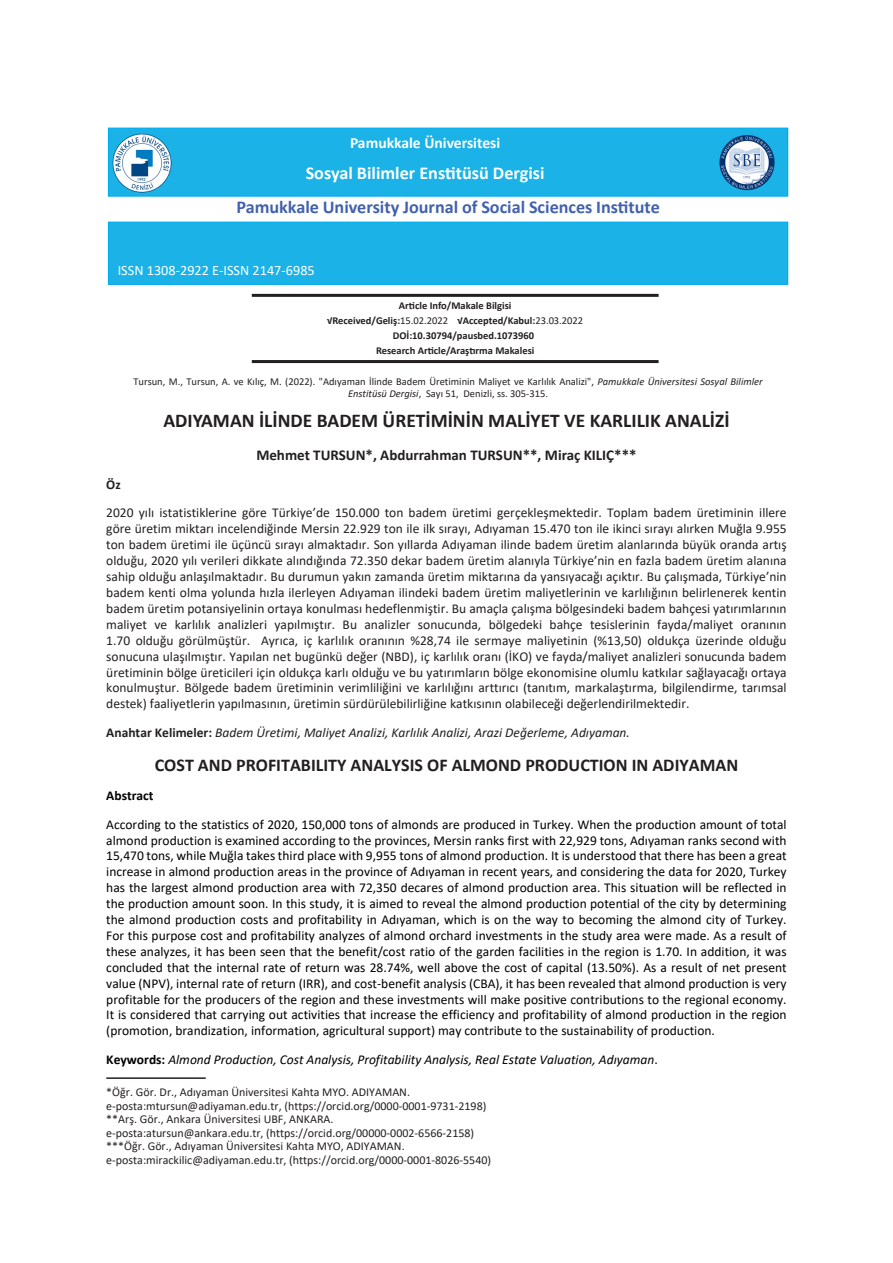
<style>
.page{position:relative;width:893px;height:1263px;background:#fff}
.page>*{position:absolute;margin:0;border:0;box-sizing:border-box;transform-origin:0 0}
.t1{font:700 19.5px "Calibri";color:#231f20}
.t2{font:700 18.15px "Calibri";color:#4161ad}
.t3{font:700 18.15px "Calibri";color:#fff}
.t4{font:700 18px "Calibri";color:#231f20}
.t5{font:700 15.6px "Calibri";color:#fff}
.t6{font:700 15px "Calibri";color:#231f20}
.t7{font:14.25px "Calibri";color:#fff}
.t8{font:13.5px/15.9px "Calibri";color:#000;text-align:justify}
.t9{font:13.5px/15.9px "Calibri";color:#231f20;text-align:justify}
.t10{font:italic 13.5px "Calibri";color:#000}
.t11{font:italic 13.5px "Calibri";color:#231f20}
.t12{font:700 13.5px "Calibri";color:#000}
.t13{font:700 13.5px "Calibri";color:#231f20}
.t14{font:12px/13.5px "Calibri";color:#231f20}
.t15{font:10.5px/12px "Calibri";color:#231f20;text-align:center}
.t16{font:700 10.5px "Calibri";color:#231f20}
.s1{font-weight:400}
.s2{font-style:italic}
.s3{font-weight:700;font-style:normal}
.s4{font-style:normal}
</style>
<div class="page">
<hr style="left:252px;top:294px;width:407px;height:3px;background:#231f20">
<hr style="left:252px;top:360px;width:407px;height:3px;background:#231f20">
<div style="left:108px;top:222px;width:680px;height:63px;background:#1ab2e7;border:1px solid #00aeef"></div>
<div style="left:108px;top:128px;width:680px;height:69px;background:#1ab2e7;border:1px solid #00aeef"></div>
<img style="left:719px;top:135px;width:56px;height:56px">
<img style="left:112px;top:133px;width:60px;height:59px">
<hr style="left:106px;top:1077px;width:100px;height:2px;background:#231f20">
<p class="t5" style="left:350px;top:131px;width:152px">Pamukkale Üniversitesi</p>
<h2 class="t3" style="left:306px;top:160px;width:240px">Sosyal Bilimler Enstitüsü Dergisi</h2>
<h2 class="t2" style="left:236px;top:194px;width:425px">Pamukkale University Journal of Social Sciences Institute</h2>
<p class="t7" style="left:118px;top:260px;width:199px">ISSN 1308-2922 E-ISSN 2147-6985</p>
<p class="t16" style="left:399px;top:298px;width:114px">Article Info/Makale Bilgisi</p>
<p class="t16" style="left:327px;top:313px;width:258px">√Received/Geliş:<span class="s1">15.02.2022</span> √Accepted/Kabul:<span class="s1">23.03.2022</span></p>
<p class="t16" style="left:393px;top:328px;width:143px">DOİ:10.30794/pausbed.1073960</p>
<p class="t16" style="left:376px;top:343px;width:160px">Research Article/Araştırma Makalesi</p>
<p class="t15" style="left:133px;top:375px;width:631px">Tursun, M., Tursun, A. ve Kılıç, M. (2022). "Adıyaman İlinde Badem Üretiminin Maliyet ve Karlılık Analizi", <span class="s2">Pamukkale Üniversitesi Sosyal Bilimler<br>Enstitüsü Dergisi</span>, Sayı 51, Denizli, ss. 305-315.</p>
<h1 class="t1" style="left:163px;top:407px;width:568px">ADIYAMAN İLİNDE BADEM ÜRETİMİNİN MALİYET VE KARLILIK ANALİZİ</h1>
<p class="t6" style="left:256px;top:444px;width:382px">Mehmet TURSUN*, Abdurrahman TURSUN**, Miraç KILIÇ***</p>
<p class="t13" style="left:106px;top:475px;width:16px">Öz</p>
<p class="t9" style="left:106px;top:505px;width:682px">2020 yılı istatistiklerine göre Türkiye’de 150.000 ton badem üretimi gerçekleşmektedir. Toplam badem üretiminin illere göre üretim miktarı incelendiğinde Mersin 22.929 ton ile ilk sırayı, Adıyaman 15.470 ton ile ikinci sırayı alırken Muğla 9.955 ton badem üretimi ile üçüncü sırayı almaktadır. Son yıllarda Adıyaman ilinde badem üretim alanlarında büyük oranda artış olduğu, 2020 yılı verileri dikkate alındığında 72.350 dekar badem üretim alanıyla Türkiye’nin en fazla badem üretim alanına sahip olduğu anlaşılmaktadır. Bu durumun yakın zamanda üretim miktarına da yansıyacağı açıktır. Bu çalışmada, Türkiye’nin badem kenti olma yolunda hızla ilerleyen Adıyaman ilindeki badem üretim maliyetlerinin ve karlılığının belirlenerek kentin badem üretim potansiyelinin ortaya konulması hedeflenmiştir. Bu amaçla çalışma bölgesindeki badem bahçesi yatırımlarının maliyet ve karlılık analizleri yapılmıştır. Bu analizler sonucunda, bölgedeki bahçe tesislerinin fayda/maliyet oranının 1.70 olduğu görülmüştür. Ayrıca, iç karlılık oranının %28,74 ile sermaye maliyetinin (%13,50) oldukça üzerinde olduğu sonucuna ulaşılmıştır. Yapılan net bugünkü değer (NBD), iç karlılık oranı (İKO) ve fayda/maliyet analizleri sonucunda badem üretiminin bölge üreticileri için oldukça karlı olduğu ve bu yatırımların bölge ekonomisine olumlu katkılar sağlayacağı ortaya konulmuştur. Bölgede badem üretiminin verimliliğini ve karlılığını arttırıcı (tanıtım, markalaştırma, bilgilendirme, tarımsal destek) faaliyetlerin yapılmasının, üretimin sürdürülebilirliğine katkısının olabileceği değerlendirilmektedir.</p>
<p class="t11" style="left:106px;top:723px;width:525px"><span class="s3">Anahtar Kelimeler:</span> Badem Üretimi, Maliyet Analizi, Karlılık Analizi, Arazi Değerleme, Adıyaman.</p>
<h3 class="t4" style="left:155px;top:752px;width:585px">COST AND PROFITABILITY ANALYSIS OF ALMOND PRODUCTION IN ADIYAMAN</h3>
<p class="t12" style="left:106px;top:786px;width:49px">Abstract</p>
<p class="t8" style="left:106px;top:816px;width:682px">According to the statistics of 2020, 150,000 tons of almonds are produced in Turkey. When the production amount of total almond production is examined according to the provinces, Mersin ranks first with 22,929 tons, Adıyaman ranks second with 15,470 tons, while Muğla takes third place with 9,955 tons of almond production. It is understood that there has been a great increase in almond production areas in the province of Adıyaman in recent years, and considering the data for 2020, Turkey has the largest almond production area with 72,350 decares of almond production area. This situation will be reflected in the production amount soon. In this study, it is aimed to reveal the almond production potential of the city by determining the almond production costs and profitability in Adıyaman, which is on the way to becoming the almond city of Turkey.<br>For this purpose cost and profitability analyzes of almond orchard investments in the study area were made. As a result of these analyzes, it has been seen that the benefit/cost ratio of the garden facilities in the region is 1.70. In addition, it was concluded that the internal rate of return was 28.74%, well above the cost of capital (13.50%). As a result of net present value (NPV), internal rate of return (IRR), and cost-benefit analysis (CBA), it has been revealed that almond production is very profitable for the producers of the region and these investments will make positive contributions to the regional economy.<br>It is considered that carrying out activities that increase the efficiency and profitability of almond production in the region (promotion, brandization, information, agricultural support) may contribute to the sustainability of production.</p>
<p class="t10" style="left:106px;top:1050px;width:553px"><span class="s3">Keywords:</span> Almond Production, Cost Analysis, Profitability Analysis, Real Estate Valuation, Adıyaman<span class="s4">.</span></p>
<p class="t14" style="left:106px;top:1085px;width:386px">*Öğr. Gör. Dr., Adıyaman Üniversitesi Kahta MYO. ADIYAMAN. e-posta:mtursun@adiyaman.edu.tr, (https://orcid.org/0000-0001-9731-2198) **Arş. Gör., Ankara Üniversitesi UBF, ANKARA. e-posta:atursun@ankara.edu.tr, (https://orcid.org/00000-0002-6566-2158) ***Öğr. Gör., Adıyaman Üniversitesi Kahta MYO, ADIYAMAN. e-posta:mirackilic@adiyaman.edu.tr, (https://orcid.org/0000-0001-8026-5540)</p>
</div>
